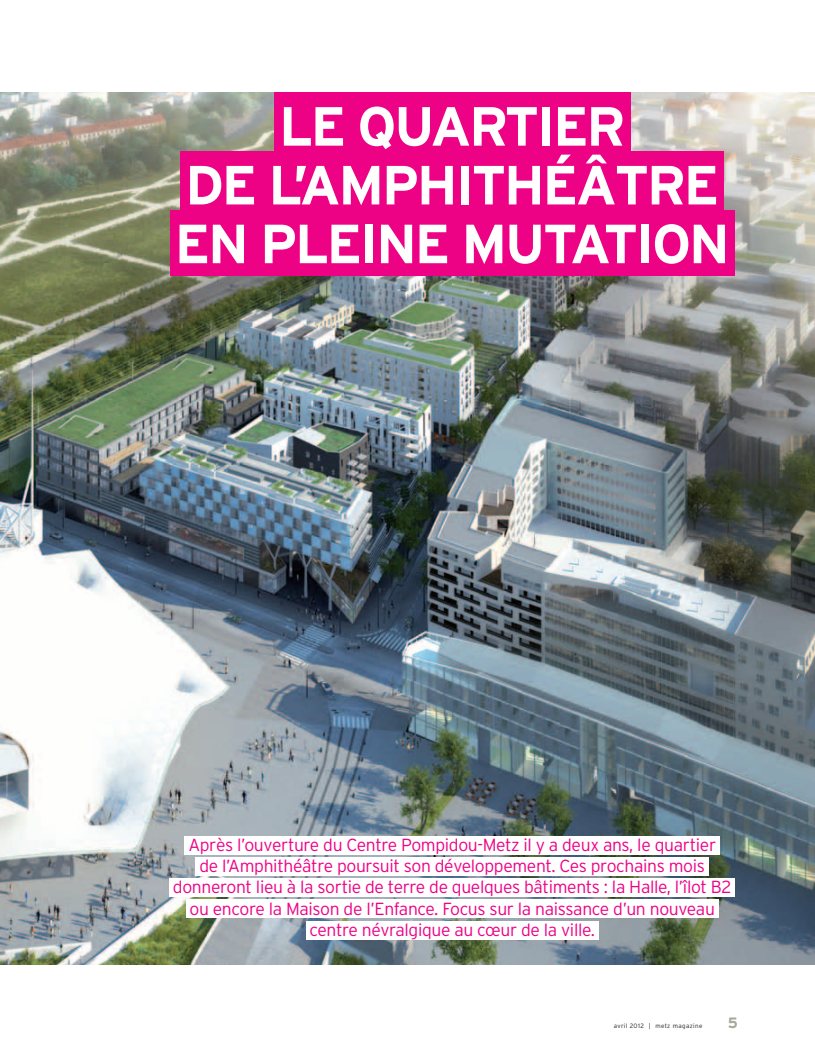
<style>
.page{position:relative;width:815px;height:1053px;background:#fff}
.page>*{position:absolute;margin:0;border:0;box-sizing:border-box;transform-origin:0 0}
.t1{font:700 55px/58.8px "Interstate";letter-spacing:-.045em;color:#fff;text-align:center}
.t2{font:300 17.5px/21.2px "Interstate";letter-spacing:-.02em;color:#ed0286;text-align:center}
.t3{font:700 15px "Interstate";color:#a8a89d}
.t4{font:300 6.25px "Interstate";letter-spacing:.06em;color:#231f20}
</style>
<div class="page">
<img style="left:0;top:92px;width:815px;height:872px">
<div style="left:274px;top:92px;width:356px;height:65px;background:#ed0286"></div>
<div style="left:180px;top:151px;width:544px;height:65px;background:#ed0286"></div>
<div style="left:170px;top:210px;width:565px;height:65px;background:#ed0286"></div>
<div style="left:185px;top:835px;width:535px;height:19px;background:#fff"></div>
<div style="left:196px;top:856px;width:513px;height:19px;background:#fff"></div>
<div style="left:169px;top:878px;width:566px;height:18px;background:#fff"></div>
<div style="left:186px;top:899px;width:533px;height:19px;background:#fff"></div>
<div style="left:306px;top:920px;width:293px;height:19px;background:#fff"></div>
<h1 class="t1" style="left:175px;top:96px;width:557px">LE QUARTIER<br>DE L’AMPHITHÉÂTRE<br>EN PLEINE MUTATION</h1>
<p class="t2" style="left:173px;top:833px;width:560px">Après l’ouverture du Centre Pompidou-Metz il y a deux ans, le quartier<br>de l’Amphithéâtre poursuit son développement. Ces prochains mois donneront lieu à la sortie de terre de quelques bâtiments : la Halle, l’îlot B2 ou encore la Maison de l’Enfance. Focus sur la naissance d’un nouveau centre névralgique au cœur de la ville.</p>
<p class="t4" style="left:614px;top:1022px;width:90px">avril 2012 | metz magazine</p>
<p class="t3" style="left:728px;top:1014px;width:12px">5</p>
</div>
